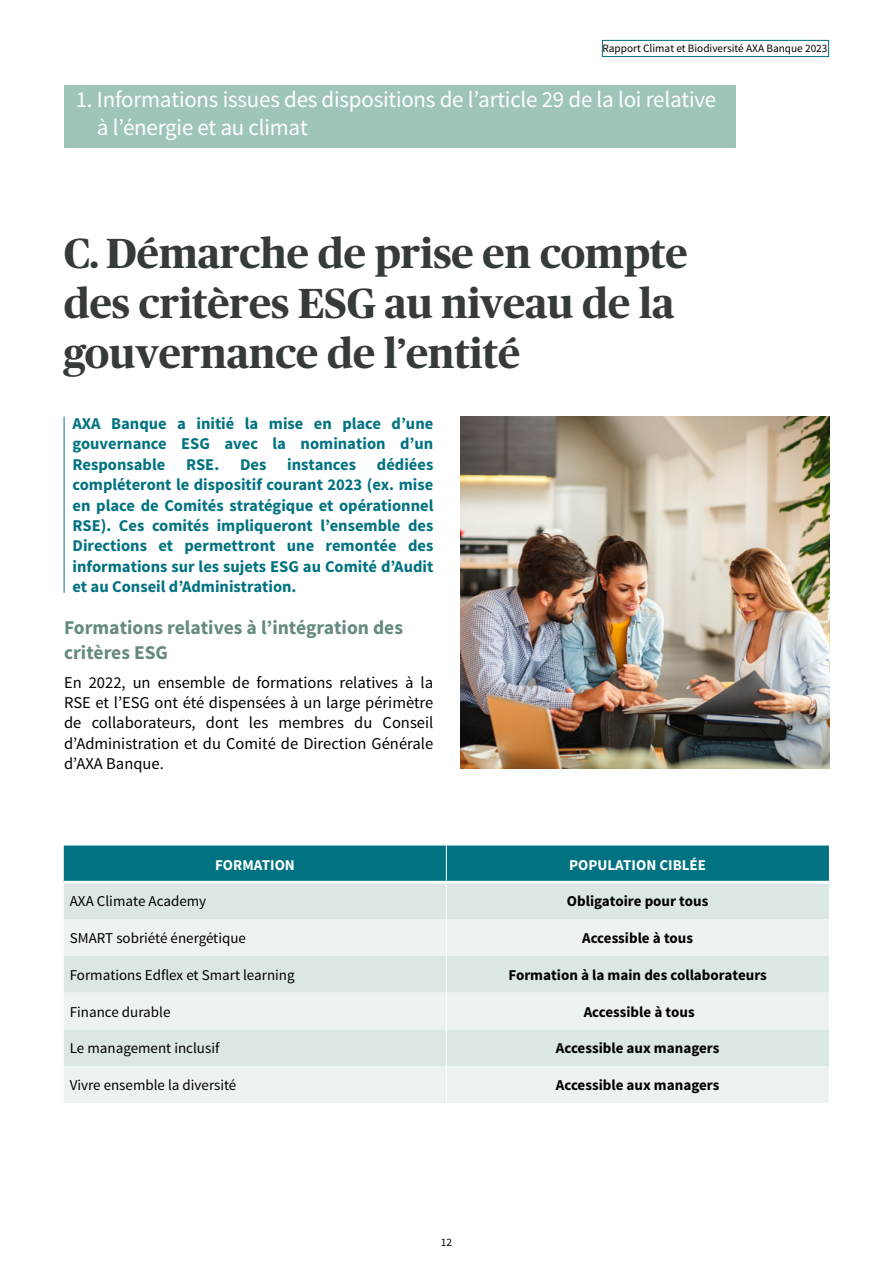
<style>
.page{position:relative;width:893px;height:1263px;background:#fff}
.page>*{position:absolute;margin:0;border:0;box-sizing:border-box;transform-origin:0 0}
.t1{font:700 42px/50.4px "Publico Headline";color:#353a3a}
.t2{font:22.95px/27.6px "Source Sans Pro";letter-spacing:-.01em;color:#fff}
.t3{font:700 19.5px/24.9px "Source Sans Pro";color:#668a80}
.t4{font:700 16.5px/20.4px "Source Sans Pro";color:#007281;text-align:justify}
.t5{font:16.5px/20.4px "Source Sans Pro";color:#000;text-align:justify}
.t6{font:15px "Source Sans Pro";color:#000}
.t7{font:700 15px "Source Sans Pro";color:#000}
.t8{font:700 15px "Source Sans Pro";color:#fff}
.t9{font:11.25px "Source Sans Pro";color:#000}
</style>
<div class="page">
<div style="left:64px;top:85px;width:672px;height:62px;background:#9fc4ba"></div>
<hr style="left:64px;top:417px;width:1px;height:176px;background:#007281">
<div style="left:64px;top:845px;width:765px;height:36px;background:#007281"></div>
<div style="left:64px;top:884px;width:765px;height:35px;background:#dbe7e4"></div>
<svg style="left:64px;top:919px;width:765px;height:184px;background:#e5eeeb"></svg>
<hr style="left:446px;top:845px;width:1px;height:36px;background:#fff">
<hr style="left:446px;top:884px;width:1px;height:35px;background:#fff">
<hr style="left:446px;top:919px;width:1px;height:37px;background:#fff">
<hr style="left:446px;top:956px;width:1px;height:36px;background:#fff">
<hr style="left:446px;top:992px;width:1px;height:37px;background:#fff">
<hr style="left:446px;top:1029px;width:1px;height:37px;background:#fff">
<hr style="left:446px;top:1066px;width:1px;height:37px;background:#fff">
<img style="left:460px;top:417px;width:369px;height:352px">
<div style="left:602px;top:40px;width:227px;height:17px;background:#fff;border:1px solid #007281"></div>
<p class="t9" style="left:602px;top:42px;width:226px">Rapport Climat et Biodiversité AXA Banque 2023</p>
<h2 class="t2" style="left:97px;top:86px;width:621px;text-indent:-21px">1. Informations issues des dispositions de l’article 29 de la loi relative à l’énergie et au climat</h2>
<h1 class="t1" style="left:64px;top:225px;width:625px">C. Démarche de prise en compte des critères ESG au niveau de la gouvernance de l’entité</h1>
<p class="t4" style="left:73px;top:414px;width:362px">AXA Banque a initié la mise en place d’une gouvernance ESG avec la nomination d’un Responsable</p>
<p class="t4" style="left:73px;top:455px;width:362px;text-indent:304px">dédiées compléteront le dispositif courant 2023 (ex. mise en place de Comités stratégique et opérationnel RSE). Ces comités impliqueront l’ensemble des Directions et permettront une remontée des informations sur les sujets ESG au Comité d’Audit et au Conseil d’Administration.</p>
<p class="t3" style="left:64px;top:616px;width:340px">Formations relatives à l’intégration des critères ESG</p>
<p class="t5" style="left:64px;top:672px;width:371px">En 2022, un ensemble de formations relatives à la RSE et l’ESG ont été dispensées à un large périmètre de collaborateurs, dont les membres du Conseil d’Administration et du Comité de Direction Générale d’AXA Banque.</p>
<p class="t4" style="left:186px;top:455px;width:35px">RSE.</p>
<p class="t4" style="left:240px;top:455px;width:28px">Des</p>
<p class="t4" style="left:287px;top:455px;width:70px">instances</p>
<p class="t8" style="left:215px;top:855px;width:81px">FORMATION</p>
<p class="t8" style="left:569px;top:855px;width:138px">POPULATION CIBLÉE</p>
<p class="t6" style="left:70px;top:892px;width:138px">AXA Climate Academy</p>
<p class="t7" style="left:567px;top:892px;width:143px">Obligatoire pour tous</p>
<p class="t6" style="left:70px;top:929px;width:178px">SMART sobriété énergétique</p>
<p class="t7" style="left:582px;top:928px;width:112px">Accessible à tous</p>
<p class="t6" style="left:70px;top:965px;width:226px">Formations Edflex et Smart learning</p>
<p class="t7" style="left:508px;top:965px;width:260px">Formation à la main des collaborateurs</p>
<p class="t6" style="left:70px;top:1002px;width:102px">Finance durable</p>
<p class="t7" style="left:584px;top:1002px;width:112px">Accessible à tous</p>
<p class="t6" style="left:70px;top:1039px;width:151px">Le management inclusif</p>
<p class="t7" style="left:556px;top:1039px;width:165px">Accessible aux managers</p>
<p class="t6" style="left:70px;top:1076px;width:168px">Vivre ensemble la diversité</p>
<p class="t7" style="left:556px;top:1075px;width:165px">Accessible aux managers</p>
<p class="t9" style="left:441px;top:1235px;width:13px">12</p>
</div>
